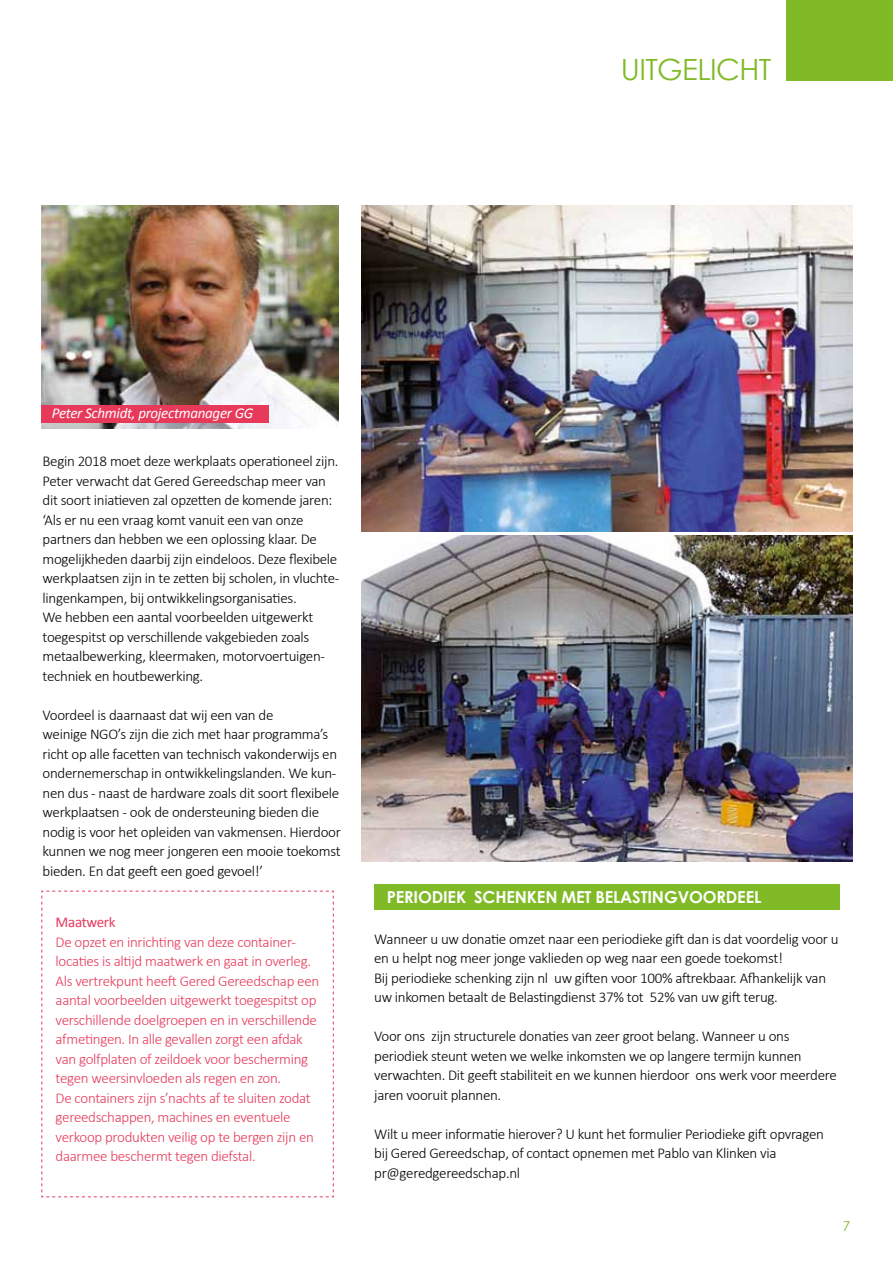
<style>
.page{position:relative;width:893px;height:1263px;background:#fff}
.page>*{position:absolute;margin:0;border:0;box-sizing:border-box;transform-origin:0 0}
.t1{font:29.25px "Century Gothic";color:#80ba27}
.t2{font:700 16.5px "Century Gothic";letter-spacing:-.01em;color:#fff}
.t3{font:300 15px/19.5px "Calibri";letter-spacing:-.02em;color:#000}
.t4{font:300 15px/19.5px "Calibri";letter-spacing:-.02em;color:#e73a5b}
.t5{font:italic 15px "Calibri";letter-spacing:-.02em;color:#fff}
.t6{font:15px "Calibri";letter-spacing:-.02em;color:#e73a5b}
.t7{font:13.5px "Century Gothic";color:#80ba27}
</style>
<div class="page">
<img style="left:41px;top:205px;width:297px;height:224px">
<div style="left:786px;top:0;width:107px;height:80px;background:#80ba27"></div>
<svg style="left:41px;top:890px;width:293px;height:307px"></svg>
<div style="left:374px;top:884px;width:465px;height:26px;background:#80ba27"></div>
<div style="left:41px;top:405px;width:228px;height:17px;background:#e73a5b"></div>
<img style="left:361px;top:205px;width:491px;height:326px">
<img style="left:361px;top:536px;width:491px;height:325px">
<h1 class="t1" style="left:621px;top:52px;width:106px">Uitgelicht</h1>
<p class="t5" style="left:52px;top:403px;width:203px">Peter Schmidt, projectmanager GG</p>
<p class="t3" style="left:43px;top:451px;width:298px">Begin 2018 moet deze werkplaats operationeel zijn.<br>Peter verwacht dat Gered Gereedschap meer van dit soort iniatieven zal opzetten de komende jaren: ‘Als er nu een vraag komt vanuit een van onze partners dan hebben we een oplossing klaar. De mogelijkheden daarbij zijn eindeloos. Deze flexibele werkplaatsen zijn in te zetten bij scholen, in vluchte&shy;lingenkampen, bij ontwikkelingsorganisaties.<br>We hebben een aantal voorbeelden uitgewerkt toegespitst op verschillende vakgebieden zoals metaalbewerking, kleermaken, motorvoertuigen&shy;techniek en houtbewerking.</p>
<p class="t3" style="left:43px;top:704px;width:300px">Voordeel is daarnaast dat wij een van de<br>weinige NGO’s zijn die zich met haar programma’s richt op alle facetten van technisch vakonderwijs en ondernemerschap in ontwikkelingslanden. We kun&shy;nen dus - naast de hardware zoals dit soort flexibele werkplaatsen - ook de ondersteuning bieden die nodig is voor het opleiden van vakmensen. Hierdoor kunnen we nog meer jongeren een mooie toekomst bieden. En dat geeft een goed gevoel!’</p>
<p class="t6" style="left:56px;top:913px;width:62px">Maatwerk</p>
<p class="t4" style="left:56px;top:931px;width:265px">De opzet en inrichting van deze container&shy;locaties is altijd maatwerk en gaat in overleg.<br>Als vertrekpunt heeft Gered Gereedschap een aantal voorbeelden uitgewerkt toegespitst op verschillende doelgroepen en in verschillende afmetingen. In alle gevallen zorgt een afdak van golfplaten of zeildoek voor bescherming tegen weersinvloeden als regen en zon.<br>De containers zijn s’nachts af te sluiten zodat gereedschappen, machines en eventuele verkoop produkten veilig op te bergen zijn en daarmee beschermt tegen diefstal.</p>
<p class="t2" style="left:387px;top:887px;width:291px">PERIODIEK SCHENKEN MET BELASTINGVOO</p>
<p class="t2" style="left:716px;top:887px;width:46px">RDEEL</p>
<p class="t3" style="left:374px;top:928px;width:466px">Wanneer u uw donatie omzet naar een periodieke gift dan is dat voordelig voor u en u helpt nog meer jonge vaklieden op weg naar een goede toekomst!<br>Bij periodieke schenking zijn nl uw giften voor 100% aftrekbaar. Afhankelijk van uw inkomen betaalt de Belastingdienst 37% tot 52% van uw gift terug.</p>
<p class="t3" style="left:374px;top:1026px;width:464px">Voor ons zijn structurele donaties van zeer groot belang. Wanneer u ons periodiek steunt weten we welke inkomsten we op langere termijn kunnen verwachten. Dit geeft stabiliteit en we kunnen hierdoor ons werk voor meerdere jaren vooruit plannen.</p>
<p class="t3" style="left:374px;top:1123px;width:451px">Wilt u meer informatie hierover? U kunt het formulier Periodieke gift opvragen bij Gered Gereedschap, of contact opnemen met Pablo van Klinken via pr@geredgereedschap.nl</p>
<p class="t7" style="left:843px;top:1218px;width:9px">7</p>
</div>
